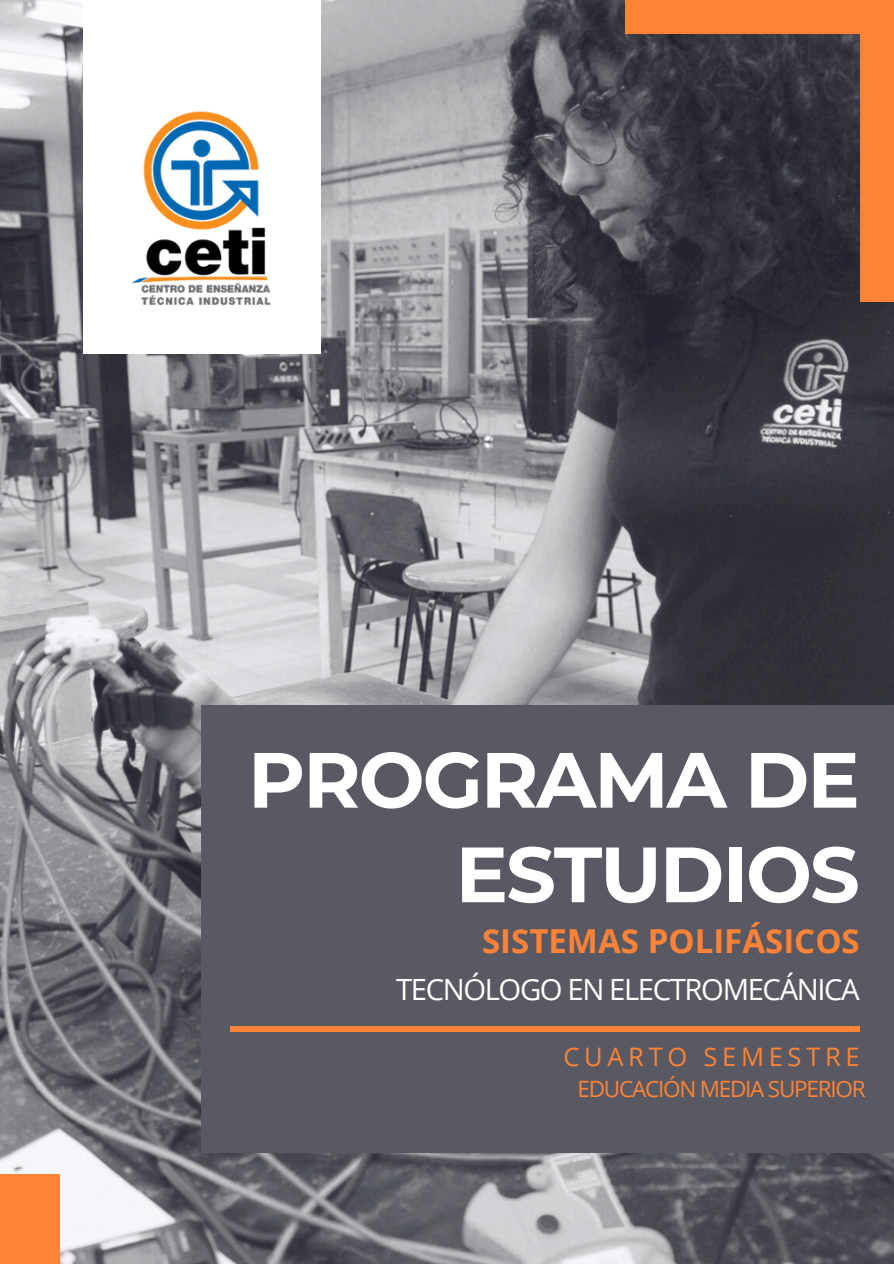
<style>
.page{position:relative;width:894px;height:1264px;background:#fff}
.page>*{position:absolute;margin:0;border:0;box-sizing:border-box;transform-origin:0 0}
.t1{font:700 78.15px/94.5px "Montserrat";letter-spacing:-.025em;color:#fff;text-align:right}
.t2{font:700 33px "Open Sans";color:#fd8337}
.t3{font:29.25px "Open Sans";letter-spacing:-.045em;color:#fff}
.t4{font:25.5px "Open Sans";letter-spacing:.185em;color:#fd8337}
.t5{font:22.5px "Open Sans";letter-spacing:-.055em;color:#fd8337}
</style>
<div class="page">
<img style="left:0;top:0;width:893px;height:1263px">
<div style="left:83px;top:0;width:237px;height:354px;background:#fff"></div>
<img style="left:60px;top:101px;width:283px;height:220px">
<div style="left:625px;top:0;width:268px;height:34px;background:#fd8337"></div>
<div style="left:859px;top:17px;width:34px;height:285px;background:#fd8337"></div>
<div style="left:202px;top:705px;width:691px;height:447px;background:#585963"></div>
<div style="left:230px;top:1025px;width:629px;height:6px;background:#fd8337"></div>
<div style="left:0;top:1174px;width:60px;height:89px;background:#fd8337"></div>
<p class="t1" style="left:248px;top:732px;width:613px">PROGRAMA DE<br>ESTUDIOS</p>
<p class="t2" style="left:482px;top:918px;width:379px">SISTEMAS POLIFÁSICOS</p>
<p class="t3" style="left:396px;top:968px;width:465px">TECNÓLOGO EN ELECTROMECÁNICA</p>
<h1 class="t4" style="left:563px;top:1038px;width:298px">CUARTO SEMESTRE</h1>
<h3 class="t5" style="left:577px;top:1073px;width:290px">EDUCACIÓN MEDIA SUPERIOR</h3>
</div>
